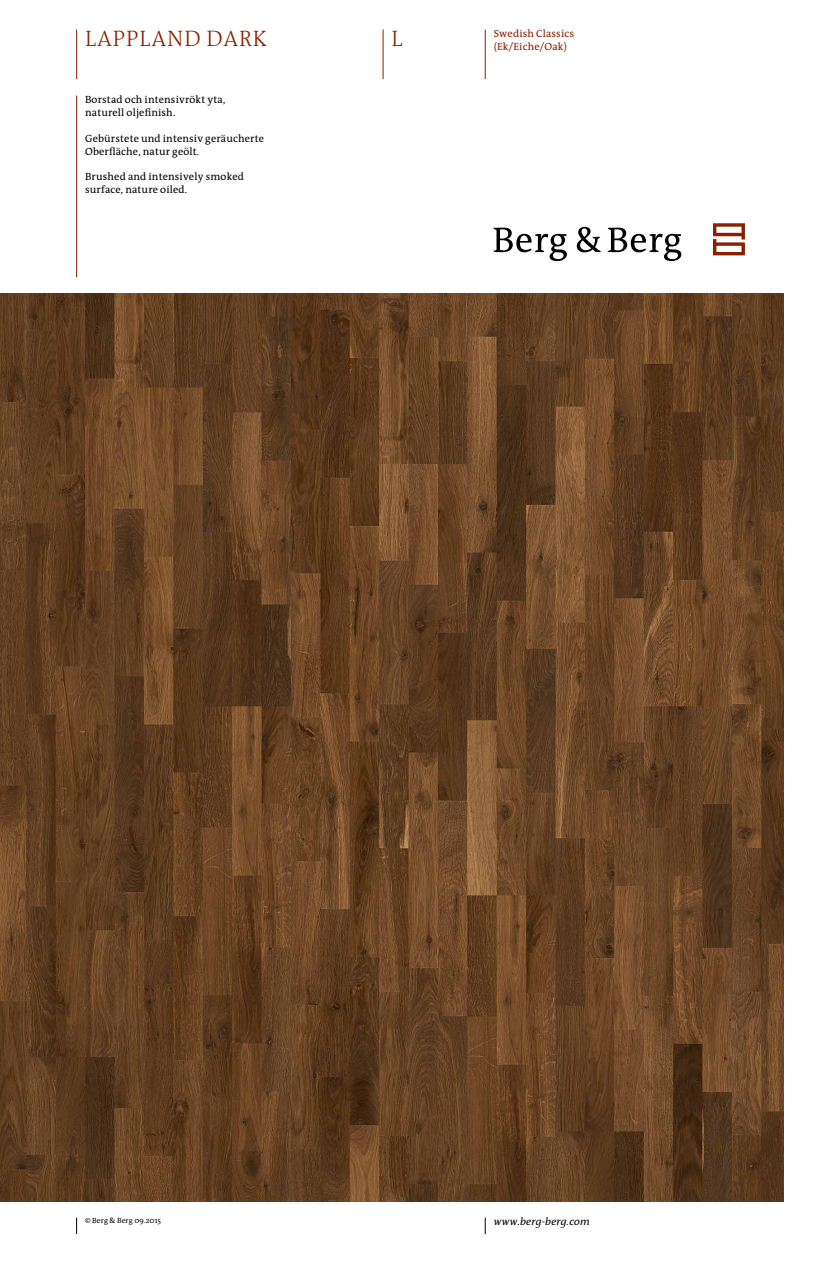
<style>
.page{position:relative;width:830px;height:1263px;background:#fff}
.page>*{position:absolute;margin:0;border:0;box-sizing:border-box;transform-origin:0 0}
.t1{font:22.5px "The Antiqua B3 c Light Caps";letter-spacing:.04em;color:#892000}
.t2{font:10.5px/12.8px "The Antiqua B5";letter-spacing:.015em;color:#000}
.t3{font:10.5px "The Antiqua B5";letter-spacing:.015em;color:#892000}
.t4{font:italic 10.5px "The Antiqua B5 i";letter-spacing:.015em;color:#000}
.t5{font:7.5px "The Antiqua B5";letter-spacing:.015em;color:#000}
</style>
<div class="page">
<svg style="left:713px;top:223px;width:31px;height:32px"></svg>
<svg style="left:493px;top:228px;width:73px;height:33px"></svg>
<svg style="left:576px;top:227px;width:24px;height:25px"></svg>
<svg style="left:608px;top:228px;width:73px;height:33px"></svg>
<svg style="left:484px;top:1218px;width:1px;height:16px"></svg>
<svg style="left:76px;top:1218px;width:1px;height:16px"></svg>
<img style="left:0;top:294px;width:782px;height:907px">
<hr style="left:382px;top:30px;width:1px;height:49px;background:#892000">
<hr style="left:76px;top:96px;width:1px;height:181px;background:#892000">
<hr style="left:484px;top:30px;width:1px;height:49px;background:#892000">
<hr style="left:76px;top:30px;width:1px;height:49px;background:#892000">
<h1 class="t1" style="left:85px;top:27px;width:184px">LAPPLAND DARK</h1>
<p class="t2" style="left:85px;top:94px;width:142px">Borstad och intensivrökt yta, naturell oljefinish.</p>
<p class="t2" style="left:85px;top:132px;width:180px">Gebürstete und intensiv geräucherte<br>Oberfläche, natur geölt.</p>
<p class="t2" style="left:85px;top:171px;width:160px">Brushed and intensively smoked surface, nature oiled.</p>
<h1 class="t1" style="left:391px;top:27px;width:13px">L</h1>
<p class="t3" style="left:493px;top:28px;width:82px">Swedish Classics</p>
<p class="t3" style="left:493px;top:41px;width:75px">(Ek/Eiche/Oak)</p>
<p class="t5" style="left:85px;top:1217px;width:78px">© Berg &amp; Berg 09.2015</p>
<p class="t4" style="left:493px;top:1216px;width:98px">www.berg-berg.com</p>
</div>
